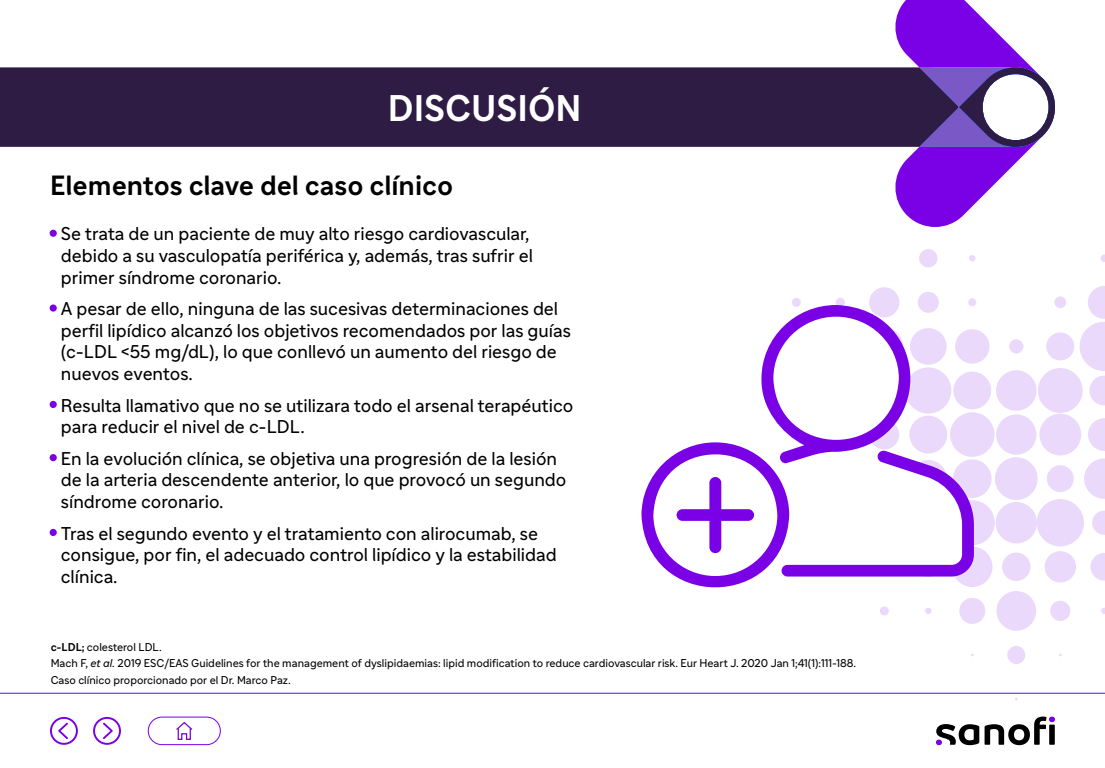
<style>
.page{position:relative;width:1105px;height:768px;background:#fff}
.page>*{position:absolute;margin:0;border:0;box-sizing:border-box;transform-origin:0 0}
.t1{font:700 36px "Sanofi Sans";color:#fff}
.t2{font:700 27px "Sanofi Sans";color:#000}
.t3{font:18px/21.6px "Sanofi Sans";color:#000}
.t4{font:11px/16.2px "Sanofi Sans";color:#000}
.s1{font-weight:700}
.s2{font-style:italic}
</style>
<div class="page">
<div style="left:0;top:67px;width:892px;height:80px;background:#2e1c44"></div>
<svg style="left:892px;top:0;width:163px;height:227px"></svg>
<img style="left:1015px;top:67px;width:25px;height:9px">
<svg style="left:936px;top:724px;width:43px;height:21px"></svg>
<svg style="left:985px;top:717px;width:70px;height:28px"></svg>
<div style="left:1038px;top:368px;width:45px;height:45px;background:#ebd9fb;border-radius:50%"></div>
<div style="left:1039px;top:414px;width:42px;height:42px;background:#ebd9fb;border-radius:50%"></div>
<div style="left:1047px;top:465px;width:27px;height:27px;background:#ebd9fb;border-radius:50%"></div>
<div style="left:1037px;top:499px;width:47px;height:47px;background:#ebd9fb;border-radius:50%"></div>
<div style="left:1045px;top:551px;width:31px;height:32px;background:#ebd9fb;border-radius:50%"></div>
<div style="left:1050px;top:601px;width:20px;height:20px;background:#ebd9fb;border-radius:50%"></div>
<div style="left:1046px;top:332px;width:28px;height:28px;background:#ebd9fb;border-radius:50%"></div>
<div style="left:1054px;top:296px;width:12px;height:12px;background:#ebd9fb;border-radius:50%"></div>
<div style="left:995px;top:457px;width:43px;height:43px;background:#ebd9fb;border-radius:50%"></div>
<div style="left:996px;top:414px;width:40px;height:41px;background:#ebd9fb;border-radius:50%"></div>
<div style="left:996px;top:370px;width:41px;height:41px;background:#ebd9fb;border-radius:50%"></div>
<div style="left:1009px;top:339px;width:14px;height:15px;background:#ebd9fb;border-radius:50%"></div>
<div style="left:996px;top:502px;width:41px;height:41px;background:#ebd9fb;border-radius:50%"></div>
<div style="left:1002px;top:553px;width:29px;height:28px;background:#ebd9fb;border-radius:50%"></div>
<div style="left:996px;top:591px;width:40px;height:40px;background:#ebd9fb;border-radius:50%"></div>
<div style="left:1007px;top:646px;width:18px;height:18px;background:#ebd9fb;border-radius:50%"></div>
<svg style="left:1088px;top:418px;width:17px;height:33px"></svg>
<svg style="left:1101px;top:254px;width:4px;height:8px"></svg>
<svg style="left:1080px;top:286px;width:25px;height:119px"></svg>
<svg style="left:1084px;top:458px;width:21px;height:41px"></svg>
<svg style="left:1092px;top:511px;width:13px;height:24px"></svg>
<svg style="left:1101px;top:608px;width:4px;height:6px"></svg>
<svg style="left:1090px;top:553px;width:15px;height:28px"></svg>
<div style="left:969px;top:255px;width:7px;height:6px;background:#ebd9fb;border-radius:50%"></div>
<div style="left:955px;top:329px;width:35px;height:35px;background:#ebd9fb;border-radius:50%"></div>
<div style="left:968px;top:298px;width:8px;height:8px;background:#ebd9fb;border-radius:50%"></div>
<div style="left:953px;top:372px;width:38px;height:37px;background:#ebd9fb;border-radius:50%"></div>
<div style="left:950px;top:412px;width:45px;height:45px;background:#ebd9fb;border-radius:50%"></div>
<div style="left:950px;top:500px;width:45px;height:45px;background:#ebd9fb;border-radius:50%"></div>
<div style="left:953px;top:459px;width:39px;height:39px;background:#ebd9fb;border-radius:50%"></div>
<div style="left:952px;top:547px;width:41px;height:40px;background:#ebd9fb;border-radius:50%"></div>
<div style="left:959px;top:598px;width:26px;height:26px;background:#ebd9fb;border-radius:50%"></div>
<div style="left:918px;top:292px;width:21px;height:21px;background:#ebd9fb;border-radius:50%"></div>
<svg style="left:919px;top:249px;width:19px;height:19px"></svg>
<div style="left:925px;top:608px;width:7px;height:6px;background:#ebd9fb;border-radius:50%"></div>
<div style="left:869px;top:287px;width:30px;height:30px;background:#ebd9fb;border-radius:50%"></div>
<div style="left:880px;top:606px;width:9px;height:9px;background:#ebd9fb;border-radius:50%"></div>
<div style="left:836px;top:298px;width:9px;height:9px;background:#ebd9fb;border-radius:50%"></div>
<div style="left:792px;top:298px;width:9px;height:9px;background:#ebd9fb;border-radius:50%"></div>
<svg style="left:641px;top:305px;width:333px;height:306px"></svg>
<hr style="left:0;top:693px;width:1105px;height:1px;background:#7a00e6">
<svg style="left:93px;top:717px;width:28px;height:28px"></svg>
<div style="left:95px;top:719px;width:24px;height:24px;background:#fff;border-radius:50%"></div>
<svg style="left:103px;top:723px;width:10px;height:16px"></svg>
<svg style="left:50px;top:717px;width:28px;height:28px"></svg>
<div style="left:52px;top:719px;width:24px;height:24px;background:#fff;border-radius:50%"></div>
<svg style="left:58px;top:723px;width:10px;height:16px"></svg>
<svg style="left:176px;top:721px;width:17px;height:19px"></svg>
<div style="left:148px;top:717px;width:73px;height:28px;border:1px solid #7a00e6;border-radius:14px"></div>
<div style="left:50px;top:230px;width:7px;height:7px;background:#7a00e6;border-radius:50%"></div>
<div style="left:50px;top:304px;width:7px;height:8px;background:#7a00e6;border-radius:50%"></div>
<div style="left:50px;top:401px;width:7px;height:7px;background:#7a00e6;border-radius:50%"></div>
<div style="left:50px;top:454px;width:7px;height:7px;background:#7a00e6;border-radius:50%"></div>
<div style="left:50px;top:529px;width:7px;height:7px;background:#7a00e6;border-radius:50%"></div>
<h1 class="t1" style="left:388px;top:86px;width:195px">DISCUSIÓN</h1>
<h2 class="t2" style="left:50px;top:168px;width:405px">Elementos clave del caso clínico</h2>
<p class="t3" style="left:61px;top:223px;width:474px">Se trata de un paciente de muy alto riesgo cardiovascular, debido a su vasculopatía periférica y, además, tras sufrir el primer síndrome coronario.</p>
<p class="t3" style="left:61px;top:298px;width:512px">A pesar de ello, ninguna de las sucesivas determinaciones del perfil lipídico alcanzó los objetivos recomendados por las guías (c-LDL &lt;55 mg/dL), lo que conllevó un aumento del riesgo de nuevos eventos.</p>
<p class="t3" style="left:61px;top:394px;width:514px">Resulta llamativo que no se utilizara todo el arsenal terapéutico para reducir el nivel de c-LDL.</p>
<p class="t3" style="left:61px;top:447px;width:507px">En la evolución clínica, se objetiva una progresión de la lesión de la arteria descendente anterior, lo que provocó un segundo síndrome coronario.</p>
<p class="t3" style="left:61px;top:522px;width:497px">Tras el segundo evento y el tratamiento con alirocumab, se consigue, por fin, el adecuado control lipídico y la estabilidad clínica.</p>
<p class="t4" style="left:51px;top:639px;width:807px"><span class="s1">c-LDL;</span> colesterol LDL.<br>Mach F, <span class="s2">et al.</span> 2019 ESC/EAS Guidelines for the management of dyslipidaemias: lipid modification to reduce cardiovascular risk. Eur Heart J. 2020 Jan 1;41(1):111-188.<br>Caso clínico proporcionado por el Dr. Marco Paz.</p>
</div>
